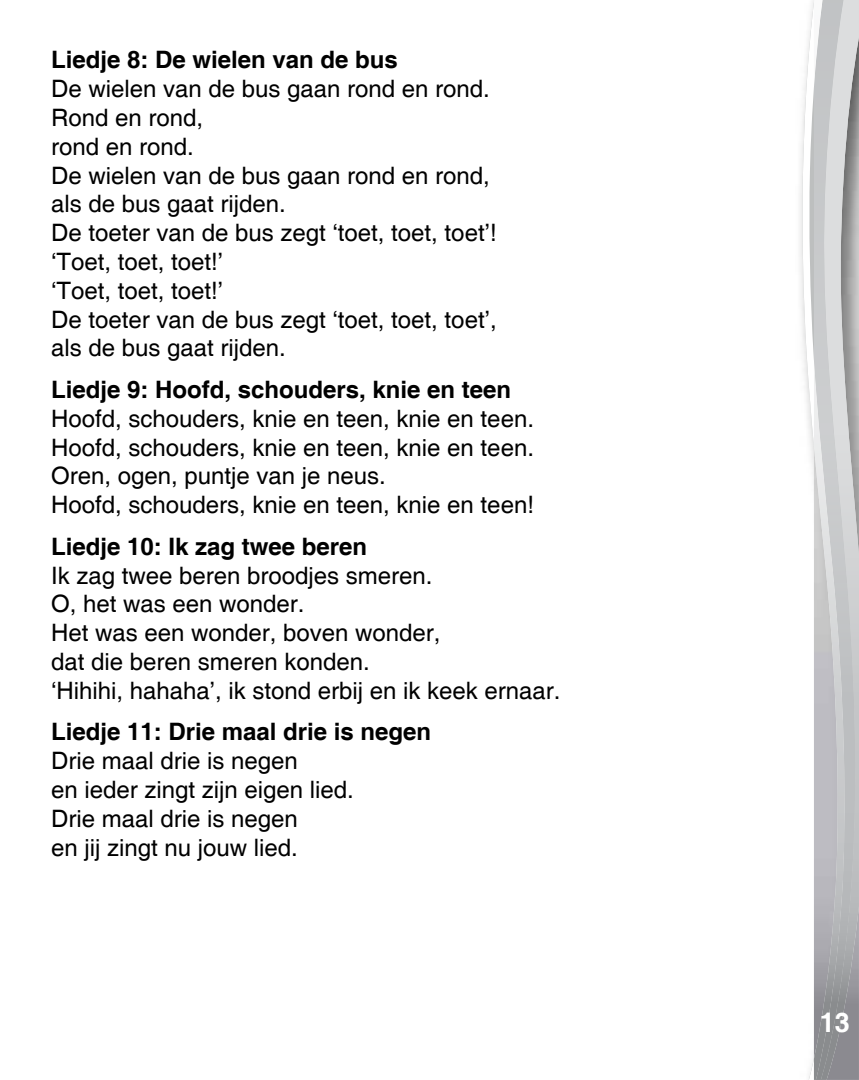
<style>
.page{position:relative;width:859px;height:1080px;background:#fff}
.page>*{position:absolute;margin:0;border:0;box-sizing:border-box;transform-origin:0 0}
.t1{font:700 27px "Helvetica";color:#fff}
.t2{font:24px/28.8px "Helvetica";color:#000}
.t3{font:700 24px "Helvetica";color:#000}
</style>
<div class="page">
<svg style="left:802px;top:0;width:12px;height:1080px"></svg>
<img style="left:857px;top:0;width:2px;height:1080px">
<img style="left:847px;top:0;width:10px;height:1080px">
<img style="left:814px;top:0;width:33px;height:1080px">
<p class="t3" style="left:51px;top:45px;width:348px">Liedje 8: De wielen van de bus</p>
<p class="t2" style="left:51px;top:75px;width:447px">De wielen van de bus gaan rond en rond.<br>Rond en rond,<br>rond en rond.<br>De wielen van de bus gaan rond en rond, als de bus gaat rijden.<br>De toeter van de bus zegt ‘toet, toet, toet’! ‘Toet, toet, toet!’<br>‘Toet, toet, toet!’<br>De toeter van de bus zegt ‘toet, toet, toet’, als de bus gaat rijden.</p>
<p class="t3" style="left:51px;top:375px;width:462px">Liedje 9: Hoofd, schouders, knie en teen</p>
<p class="t2" style="left:51px;top:405px;width:484px">Hoofd, schouders, knie en teen, knie en teen.<br>Hoofd, schouders, knie en teen, knie en teen.<br>Oren, ogen, puntje van je neus.<br>Hoofd, schouders, knie en teen, knie en teen!</p>
<p class="t3" style="left:51px;top:532px;width:318px">Liedje 10: Ik zag twee beren</p>
<p class="t2" style="left:51px;top:562px;width:511px">Ik zag twee beren broodjes smeren.<br>O, het was een wonder.<br>Het was een wonder, boven wonder,<br>dat die beren smeren konden.<br>‘Hihihi, hahaha’, ik stond erbij en ik keek ernaar.</p>
<p class="t3" style="left:51px;top:717px;width:382px">Liedje 11: Drie maal drie is negen</p>
<p class="t2" style="left:51px;top:747px;width:304px">Drie maal drie is negen<br>en ieder zingt zijn eigen lied.<br>Drie maal drie is negen<br>en jij zingt nu jouw lied.</p>
<p class="t1" style="left:820px;top:1006px;width:32px">13</p>
</div>
